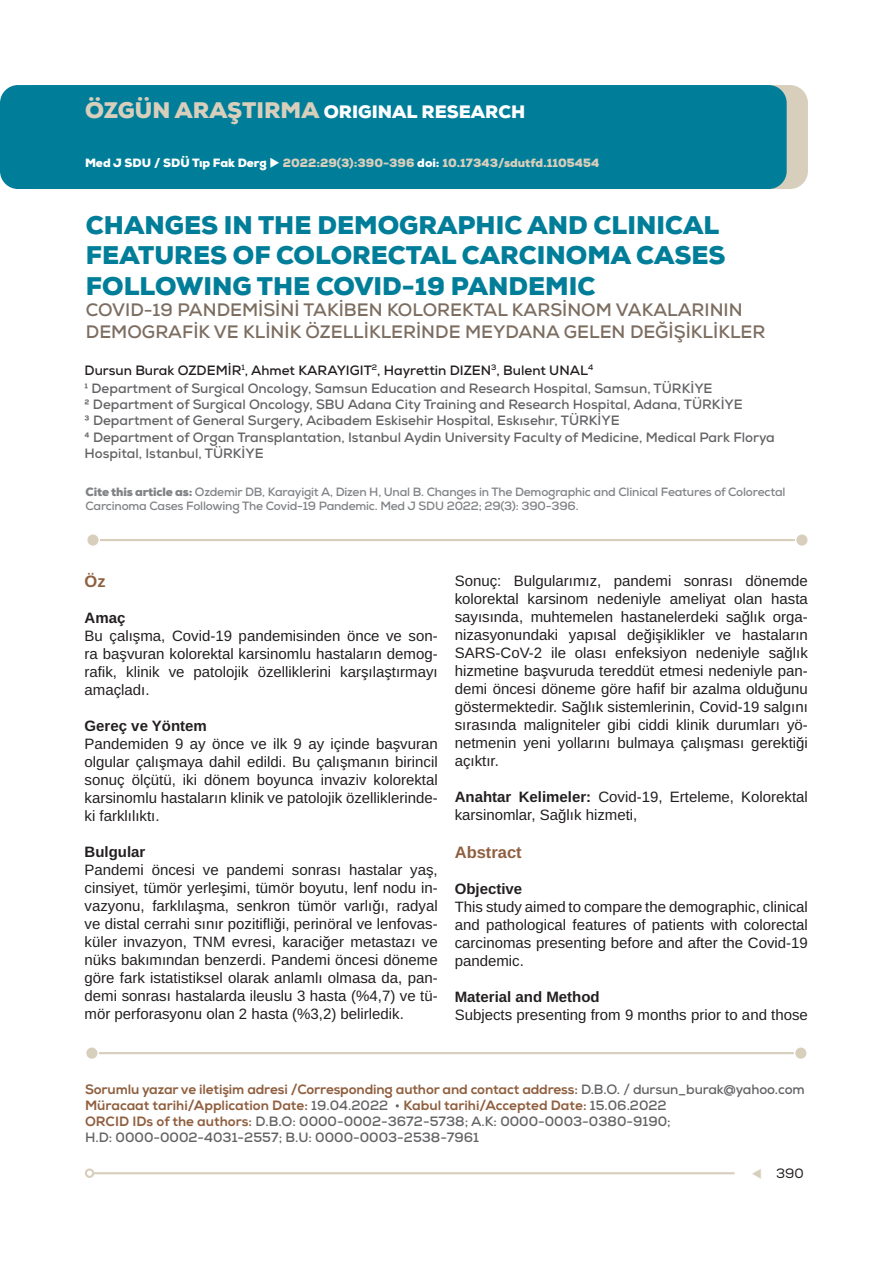
<style>
.page{position:relative;width:893px;height:1263px;background:#fff}
.page>*{position:absolute;margin:0;border:0;box-sizing:border-box;transform-origin:0 0}
.t1{font:900 25.5px/30.6px "Nexa";color:#007e99}
.t2{font:700 18px/21.6px "Nexa";color:#7c6d60}
.t3{font:900 18px "Nexa";color:#fff}
.t4{font:700 16.5px "Arimo";color:#8f5f3f}
.t5{font:15px/18px "Arimo";color:#231f20;text-align:justify}
.t6{font:700 15px "Arimo";color:#231f20}
.t7{font:700 13.5px/16.2px "Nexa";color:#636366}
.t8{font:13.5px "Nexa";color:#231f20}
.t9{font:700 12px/14.4px "Nexa";letter-spacing:-.015em;color:#808285}
.t10{font:900 12px "Nexa";color:#d8cebc}
.s1{font-size:22.5px;color:#d8cebc}
.s2{color:#fff}
.s3{color:#231f20}
.s4{font-weight:900}
.s5{font-weight:700}
.s6{font-weight:800;color:#8f5f3f}
.s7{color:#d8cebc}
</style>
<div class="page">
<hr style="left:93px;top:1172px;width:642px;height:2px;background:#d8cebc">
<div style="left:85px;top:1168px;width:9px;height:10px;border:2px solid #d8cebc;border-radius:50%"></div>
<div style="left:16px;top:85px;width:792px;height:104px;background:#d8cebc;border-radius:18px"></div>
<div style="left:0;top:85px;width:787px;height:104px;background:#007e99;border-radius:18px"></div>
<hr style="left:90px;top:1052px;width:715px;height:2px;background:#d8cebc">
<div style="left:86px;top:1047px;width:12px;height:12px;background:#d8cebc;border-radius:50%"></div>
<div style="left:85px;top:1046px;width:14px;height:14px;border:2px solid #fff;border-radius:50%"></div>
<div style="left:794px;top:1047px;width:13px;height:12px;background:#d8cebc;border-radius:50%"></div>
<div style="left:794px;top:1046px;width:14px;height:14px;border:2px solid #fff;border-radius:50%"></div>
<hr style="left:91px;top:539px;width:715px;height:2px;background:#d8cebc">
<div style="left:87px;top:534px;width:12px;height:12px;background:#d8cebc;border-radius:50%"></div>
<div style="left:86px;top:533px;width:14px;height:14px;border:2px solid #fff;border-radius:50%"></div>
<div style="left:796px;top:534px;width:12px;height:12px;background:#d8cebc;border-radius:50%"></div>
<div style="left:795px;top:533px;width:14px;height:14px;border:2px solid #fff;border-radius:50%"></div>
<p class="t3" style="left:85px;top:100px;width:442px"><span class="s1">ÖZGÜN ARAŞTIRMA</span> ORIGINAL RESEARCH</p>
<p class="t10" style="left:85px;top:155px;width:516px"><span class="s2">Med J SDU / SDÜ Tıp Fak Derg</span> <span class="s2">◆</span> 2022:29(3):390-396 <span class="s2">doi:</span> 10.17343/sdutfd.1105454</p>
<h1 class="t1" style="left:86px;top:210px;width:641px">CHANGES IN THE DEMOGRAPHIC AND CLINICAL<br>FEATURES OF COLORECTAL CARCINOMA CASES<br>FOLLOWING THE COVID-19 PANDEMIC</h1>
<p class="t2" style="left:86px;top:299px;width:681px">COVID-19 PANDEMİSİNİ TAKİBEN KOLOREKTAL KARSİNOM VAKALARININ<br>DEMOGRAFİK VE KLİNİK ÖZELLİKLERİNDE MEYDANA GELEN DEĞİŞİKLİKLER</p>
<p class="t7" style="left:85px;top:361px;width:629px;line-height:18px"><span class="s3">Dursun Burak OZDEMİR</span><sup>1</sup><span class="s3">, Ahmet KARAYIGIT</span><sup>2</sup><span class="s3">, Hayrettin DIZEN</span><sup>3</sup><span class="s3">, Bulent UNAL</span><sup>4<br></sup>1 Department of Surgical Oncology, Samsun Education and Research Hospital, Samsun, TÜRKİYE</p>
<p class="t7" style="left:85px;top:396px;width:692px">2 Department of Surgical Oncology, SBU Adana City Training and Research Hospital, Adana, TÜRKİYE<br>3 Department of General Surgery, Acibadem Eskisehir Hospital, Eskısehır, TÜRKİYE<br>4 Department of Organ Transplantation, Istanbul Aydin University Faculty of Medicine, Medical Park Florya Hospital, Istanbul, TÜRKİYE</p>
<p class="t9" style="left:86px;top:485px;width:702px"><span class="s4">Cite this article as:</span> Ozdemir DB, Karayigit A, Dizen H, Unal B. Changes in The Demographic and Clinical Features of Colorectal<br>Carcinoma Cases Following The Covid-19 Pandemic. Med J SDU 2022; 29(3): 390-396.</p>
<p class="t4" style="left:85px;top:570px;width:23px">Öz</p>
<p class="t6" style="left:85px;top:608px;width:42px">Amaç</p>
<p class="t5" style="left:85px;top:627px;width:355px">Bu çalışma, Covid-19 pandemisinden önce ve son&shy;ra başvuran kolorektal karsinomlu hastaların demog&shy;rafik, klinik ve patolojik özelliklerini karşılaştırmayı amaçladı.</p>
<p class="t6" style="left:85px;top:716px;width:124px">Gereç ve Yöntem</p>
<p class="t5" style="left:85px;top:735px;width:355px">Pandemiden 9 ay önce ve ilk 9 ay içinde başvuran olgular çalışmaya dahil edildi. Bu çalışmanın birincil sonuç ölçütü, iki dönem boyunca invaziv kolorektal karsinomlu hastaların klinik ve patolojik özelliklerinde&shy;ki farklılıktı.</p>
<p class="t6" style="left:85px;top:842px;width:62px">Bulgular</p>
<p class="t5" style="left:85px;top:861px;width:355px">Pandemi öncesi ve pandemi sonrası hastalar yaş, cinsiyet, tümör yerleşimi, tümör boyutu, lenf nodu in&shy;vazyonu, farklılaşma, senkron tümör varlığı, radyal ve distal cerrahi sınır pozitifliği, perinöral ve lenfovas&shy;küler invazyon, TNM evresi, karaciğer metastazı ve nüks bakımından benzerdi. Pandemi öncesi döneme göre fark istatistiksel olarak anlamlı olmasa da, pan&shy;demi sonrası hastalarda ileuslu 3 hasta (%4,7) ve tü&shy;mör perforasyonu olan 2 hasta (%3,2) belirledik.</p>
<p class="t5" style="left:455px;top:572px;width:355px">Sonuç: Bulgularımız, pandemi sonrası dönemde kolorektal karsinom nedeniyle ameliyat olan hasta sayısında, muhtemelen hastanelerdeki sağlık orga&shy;nizasyonundaki yapısal değişiklikler ve hastaların SARS-CoV-2 ile olası enfeksiyon nedeniyle sağlık hizmetine başvuruda tereddüt etmesi nedeniyle pan&shy;demi öncesi döneme göre hafif bir azalma olduğunu göstermektedir. Sağlık sistemlerinin, Covid-19 salgını sırasında maligniteler gibi ciddi klinik durumları yö&shy;netmenin yeni yollarını bulmaya çalışması gerektiği açıktır.</p>
<p class="t5" style="left:455px;top:788px;width:355px"><span class="s5">Anahtar Kelimeler:</span> Covid-19, Erteleme, Kolorektal karsinomlar, Sağlık hizmeti,</p>
<p class="t4" style="left:455px;top:841px;width:68px">Abstract</p>
<p class="t6" style="left:455px;top:878px;width:69px">Objective</p>
<p class="t5" style="left:455px;top:898px;width:355px">This study aimed to compare the demographic, clinical and pathological features of patients with colorectal carcinomas presenting before and after the Covid-19 pandemic.</p>
<p class="t6" style="left:455px;top:986px;width:147px">Material and Method</p>
<p class="t5" style="left:455px;top:1006px;width:355px">Subjects presenting from 9 months prior to and those</p>
<p class="t7" style="left:85px;top:1081px;width:721px"><span class="s6">Sorumlu yazar ve iletişim adresi /Corresponding author and contact address:</span> D.B.O. / dursun_burak@yahoo.com <span class="s6">Müracaat tarihi/Application Date:</span> 19.04.2022 • <span class="s6">Kabul tarihi/Accepted Date:</span> 15.06.2022<br><span class="s6">ORCID IDs of the authors:</span> D.B.O: 0000-0002-3672-5738; A.K: 0000-0003-0380-9190;<br>H.D: 0000-0002-4031-2557; B.U: 0000-0003-2538-7961</p>
<p class="t8" style="left:751px;top:1165px;width:54px"><span class="s7">▼</span> 390</p>
</div>
